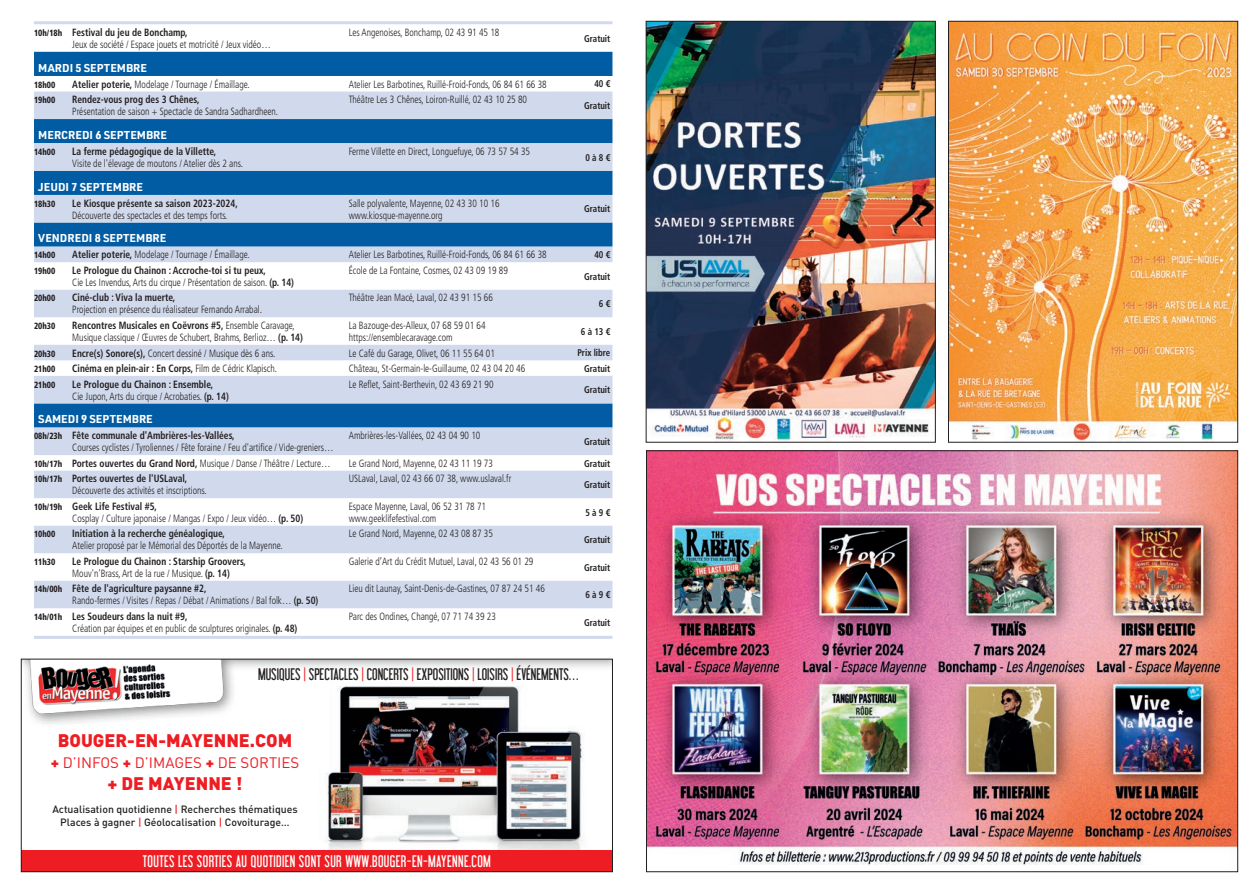
<style>
.page{position:relative;width:1259px;height:893px;background:#fff}
.page>*{position:absolute;margin:0;border:0;box-sizing:border-box;transform-origin:0 0}
.t1{font:900 18px "DIN";color:#ee1d23}
.t2{font:15px "Libel Suit";color:#231f20}
.t3{font:15px "Libel Suit";letter-spacing:.025em;color:#fff}
.t4{font:15px "DIN";color:#ee1d23}
.Date_Agendas{font:700 11.25px "URWDIN";color:#fff}
.Texte_Agenda{font:300 condensed 10.5px/12px "Frutiger LT Std";color:#231f20;scale:.9 1}
.Texte_Agenda-2{font:700 condensed 10.5px/12px "Frutiger LT Std";color:#231f20;scale:.9 1}
.t5{font:500 10.5px/12.6px "DIN";color:#231f20;text-align:center}
.t6{font:700 condensed 9.75px "Frutiger LT Std";color:#231f20;scale:.9 1}
.t7{font:900 condensed 9px "Frutiger LT Std";color:#231f20;scale:.9 1}
.s1{font-weight:700}
.s2{font-weight:300}
.s3{color:#ee1d23}
.s4{font-weight:900}
</style>
<div class="page">
<svg style="left:34px;top:24px;width:578px;height:585px"></svg>
<svg style="left:34px;top:52px;width:578px;height:40px;fill:#015ca3"></svg>
<svg style="left:34px;top:92px;width:578px;height:516px;fill:#d1daec"></svg>
<hr style="left:34px;top:636px;width:578px;height:3px;background:#d1daec">
<hr style="left:34px;top:21px;width:578px;height:3px;background:#d1daec">
<img style="left:648px;top:452px;width:588px;height:413px">
<img style="left:648px;top:23px;width:285px;height:418px">
<div style="left:646px;top:21px;width:289px;height:422px;border:1px solid #231f20"></div>
<img style="left:950px;top:23px;width:286px;height:418px">
<div style="left:948px;top:21px;width:290px;height:422px;border:1px solid #231f20"></div>
<img style="left:325px;top:751px;width:260px;height:99px">
<img style="left:23px;top:661px;width:588px;height:90px">
<div style="left:21px;top:850px;width:591px;height:22px;background:#ee1d23"></div>
<div style="left:21px;top:659px;width:592px;height:213px;border:1px solid #231f20"></div>
<p class="t7" style="left:34px;top:27px;width:33px">10h/18h</p>
<p class="Texte_Agenda" style="left:72px;top:26px;width:222px"><span class="s1">Festival du jeu de Bonchamp,<br></span>Jeux de société / Espace jouets et motricité / Jeux vidéo…</p>
<p class="Texte_Agenda" style="left:349px;top:26px;width:169px">Les Angenoises, Bonchamp, 02 43 91 45 18</p>
<p class="t6" style="left:584px;top:33px;width:30px">Gratuit</p>
<p class="Date_Agendas" style="left:38px;top:60px;width:110px">MARDI 5 SEPTEMBRE</p>
<p class="t7" style="left:34px;top:79px;width:25px">18h00</p>
<p class="Texte_Agenda" style="left:72px;top:78px;width:198px"><span class="s1">Atelier poterie,</span> Modelage / Tournage / Émaillage.</p>
<p class="Texte_Agenda" style="left:349px;top:78px;width:221px">Atelier Les Barbotines, Ruillé-Froid-Fonds, 06 84 61 66 38</p>
<p class="t6" style="left:594px;top:78px;width:19px">40 €</p>
<p class="t7" style="left:34px;top:95px;width:25px">19h00</p>
<p class="Texte_Agenda" style="left:72px;top:94px;width:230px"><span class="s1">Rendez-vous prog des 3 Chênes,<br></span>Présentation de saison + Spectacle de Sandra Sadhardheen.</p>
<p class="Texte_Agenda" style="left:349px;top:94px;width:200px">Théâtre Les 3 Chênes, Loiron-Ruillé, 02 43 10 25 80</p>
<p class="t6" style="left:584px;top:100px;width:30px">Gratuit</p>
<p class="Date_Agendas" style="left:38px;top:127px;width:130px">MERCREDI 6 SEPTEMBRE</p>
<p class="t7" style="left:34px;top:146px;width:25px">14h00</p>
<p class="Texte_Agenda" style="left:72px;top:145px;width:191px"><span class="s1">La ferme pédagogique de la Villette,<br></span>Visite de l'élevage de moutons / Atelier dès 2 ans.</p>
<p class="Texte_Agenda" style="left:349px;top:145px;width:203px">Ferme Villette en Direct, Longuefuye, 06 73 57 54 35</p>
<p class="t6" style="left:585px;top:151px;width:29px">0 à 8 €</p>
<p class="Date_Agendas" style="left:38px;top:179px;width:106px">JEUDI 7 SEPTEMBRE</p>
<p class="t7" style="left:34px;top:198px;width:25px">18h30</p>
<p class="Texte_Agenda" style="left:72px;top:197px;width:185px"><span class="s1">Le Kiosque présente sa saison 2023-2024,<br></span>Découverte des spectacles et des temps forts.</p>
<p class="Texte_Agenda" style="left:349px;top:197px;width:169px">Salle polyvalente, Mayenne, 02 43 30 10 16 www.kiosque-mayenne.org</p>
<p class="t6" style="left:584px;top:203px;width:30px">Gratuit</p>
<p class="Date_Agendas" style="left:38px;top:231px;width:130px">VENDREDI 8 SEPTEMBRE</p>
<p class="t7" style="left:34px;top:250px;width:25px">14h00</p>
<p class="Texte_Agenda" style="left:72px;top:249px;width:198px"><span class="s1">Atelier poterie,</span> Modelage / Tournage / Émaillage.</p>
<p class="Texte_Agenda" style="left:349px;top:249px;width:221px">Atelier Les Barbotines, Ruillé-Froid-Fonds, 06 84 61 66 38</p>
<p class="t6" style="left:594px;top:249px;width:19px">40 €</p>
<p class="t7" style="left:34px;top:265px;width:25px">19h00</p>
<p class="Texte_Agenda" style="left:72px;top:264px;width:248px"><span class="s1">Le Prologue du Chainon : Accroche-toi si tu peux,<br></span>Cie Les Invendus, Arts du cirque / Présentation de saison. <span class="s1">(p. 14)</span></p>
<p class="Texte_Agenda" style="left:349px;top:264px;width:178px">École de La Fontaine, Cosmes, 02 43 09 19 89</p>
<p class="t6" style="left:584px;top:270px;width:30px">Gratuit</p>
<p class="t7" style="left:34px;top:293px;width:25px">20h00</p>
<p class="Texte_Agenda" style="left:72px;top:292px;width:212px"><span class="s1">Ciné-club : Viva la muerte,<br></span>Projection en présence du réalisateur Fernando Arrabal.</p>
<p class="Texte_Agenda" style="left:349px;top:292px;width:162px">Théâtre Jean Macé, Laval, 02 43 91 15 66</p>
<p class="t6" style="left:599px;top:298px;width:14px">6 €</p>
<p class="t7" style="left:34px;top:320px;width:25px">20h30</p>
<p class="Texte_Agenda" style="left:72px;top:319px;width:258px"><span class="s1">Rencontres Musicales en Coëvrons #5,</span> Ensemble Caravage,<br>Musique classique / Œuvres de Schubert, Brahms, Berlioz… <span class="s1">(p. 14)</span></p>
<p class="Texte_Agenda" style="left:349px;top:319px;width:154px">La Bazouge-des-Alleux, 07 68 59 01 64 https://ensemblecaravage.com</p>
<p class="t6" style="left:581px;top:326px;width:34px">6 à 13 €</p>
<p class="t7" style="left:34px;top:348px;width:25px">20h30</p>
<p class="Texte_Agenda" style="left:72px;top:347px;width:227px"><span class="s1">Encre(s) Sonore(s),</span> Concert dessiné / Musique dès 6 ans.</p>
<p class="Texte_Agenda" style="left:349px;top:347px;width:164px">Le Café du Garage, Olivet, 06 11 55 64 01</p>
<p class="t6" style="left:577px;top:347px;width:38px">Prix libre</p>
<p class="t7" style="left:34px;top:363px;width:25px">21h00</p>
<p class="Texte_Agenda-2" style="left:72px;top:362px;width:229px">Cinéma en plein-air : En Corps, <span class="s2">Film de Cédric Klapisch.</span></p>
<p class="Texte_Agenda" style="left:349px;top:363px;width:198px">Château, St-Germain-le-Guillaume, 02 43 04 20 46</p>
<p class="t6" style="left:584px;top:363px;width:30px">Gratuit</p>
<p class="t7" style="left:34px;top:379px;width:25px">21h00</p>
<p class="Texte_Agenda-2" style="left:72px;top:378px;width:175px">Le Prologue du Chainon : Ensemble,<br><span class="s2">Cie Jupon, Arts du cirque / Acrobaties.</span> (p. 14)</p>
<p class="Texte_Agenda" style="left:349px;top:378px;width:162px">Le Reflet, Saint-Berthevin, 02 43 69 21 90</p>
<p class="t6" style="left:584px;top:384px;width:30px">Gratuit</p>
<p class="Date_Agendas" style="left:38px;top:412px;width:116px">SAMEDI 9 SEPTEMBRE</p>
<p class="t7" style="left:34px;top:431px;width:33px">08h/23h</p>
<p class="Texte_Agenda" style="left:72px;top:430px;width:292px"><span class="s1">Fête communale d'Ambrières-les-Vallées,<br></span>Courses cyclistes / Tyroliennes / Fête foraine / Feu d'artifice / Vide-greniers…</p>
<p class="Texte_Agenda" style="left:349px;top:430px;width:148px">Ambrières-les-Vallées, 02 43 04 90 10</p>
<p class="t6" style="left:584px;top:436px;width:30px">Gratuit</p>
<p class="t7" style="left:34px;top:458px;width:33px">10h/17h</p>
<p class="Texte_Agenda" style="left:72px;top:457px;width:288px"><span class="s1">Portes ouvertes du Grand Nord,</span> Musique / Danse / Théâtre / Lecture…</p>
<p class="Texte_Agenda" style="left:349px;top:457px;width:162px">Le Grand Nord, Mayenne, 02 43 11 19 73</p>
<p class="t6" style="left:584px;top:457px;width:30px">Gratuit</p>
<p class="t7" style="left:34px;top:474px;width:33px">10h/17h</p>
<p class="Texte_Agenda" style="left:72px;top:473px;width:151px"><span class="s1">Portes ouvertes de l'USLaval,<br></span>Découverte des activités et inscriptions.</p>
<p class="Texte_Agenda" style="left:349px;top:473px;width:182px">USLaval, Laval, 02 43 66 07 38, www.uslaval.fr</p>
<p class="t6" style="left:584px;top:479px;width:30px">Gratuit</p>
<p class="t7" style="left:34px;top:501px;width:33px">10h/19h</p>
<p class="Texte_Agenda" style="left:72px;top:500px;width:258px"><span class="s1">Geek Life Festival #5,<br></span>Cosplay / Culture japonaise / Mangas / Expo / Jeux vidéo… <span class="s1">(p. 50)</span></p>
<p class="Texte_Agenda" style="left:349px;top:500px;width:154px">Espace Mayenne, Laval, 06 52 31 78 71 www.geeklifefestival.com</p>
<p class="t6" style="left:585px;top:506px;width:29px">5 à 9 €</p>
<p class="t7" style="left:34px;top:529px;width:25px">10h00</p>
<p class="Texte_Agenda" style="left:72px;top:528px;width:235px"><span class="s1">Initiation à la recherche généalogique,<br></span>Atelier proposé par le Mémorial des Déportés de la Mayenne.</p>
<p class="Texte_Agenda" style="left:349px;top:528px;width:162px">Le Grand Nord, Mayenne, 02 43 08 87 35</p>
<p class="t6" style="left:584px;top:534px;width:30px">Gratuit</p>
<p class="t7" style="left:34px;top:556px;width:25px">11h30</p>
<p class="Texte_Agenda-2" style="left:72px;top:555px;width:194px">Le Prologue du Chainon : Starship Groovers,<br><span class="s2">Mouv'n'Brass, Art de la rue / Musique.</span> (p. 14)</p>
<p class="Texte_Agenda" style="left:349px;top:555px;width:207px">Galerie d’Art du Crédit Mutuel, Laval, 02 43 56 01 29</p>
<p class="t6" style="left:584px;top:561px;width:30px">Gratuit</p>
<p class="t7" style="left:34px;top:584px;width:33px">14h/00h</p>
<p class="Texte_Agenda" style="left:72px;top:583px;width:275px"><span class="s1">Fête de l'agriculture paysanne #2,<br></span>Rando-fermes / Visites / Repas / Débat / Animations / Bal folk… <span class="s1">(p. 50)</span></p>
<p class="Texte_Agenda" style="left:349px;top:583px;width:219px">Lieu dit Launay, Saint-Denis-de-Gastines, 07 87 24 51 46</p>
<p class="t6" style="left:585px;top:589px;width:29px">6 à 9 €</p>
<p class="t7" style="left:34px;top:611px;width:33px">14h/01h</p>
<p class="Texte_Agenda" style="left:72px;top:610px;width:252px"><span class="s1">Les Soudeurs dans la nuit #9,<br></span>Création par équipes et en public de sculptures originales. <span class="s1">(p. 48)</span></p>
<p class="Texte_Agenda" style="left:349px;top:610px;width:165px">Parc des Ondines, Changé, 07 71 74 39 23</p>
<p class="t6" style="left:584px;top:617px;width:30px">Gratuit</p>
<p class="t2" style="left:258px;top:665px;width:322px">MUSIQUES <span class="s3">|</span> SPECTACLES <span class="s3">|</span> CONCERTS <span class="s3">|</span> EXPOSITIONS <span class="s3">|</span> LOISIRS <span class="s3">|</span> ÉVÉNEMENTS…</p>
<p class="t1" style="left:58px;top:728px;width:236px">BOUGER-EN-MAYENNE.COM</p>
<p class="t4" style="left:51px;top:753px;width:250px"><span class="s4">+</span> D’INFOS <span class="s4">+</span> D’IMAGES <span class="s4">+</span> DE SORTIES</p>
<p class="t1" style="left:108px;top:772px;width:136px">+ DE MAYENNE !</p>
<p class="t5" style="left:52px;top:803px;width:247px">Actualisation quotidienne <span class="s3">|</span> Recherches thématiques<br>Places à gagner <span class="s3">|</span> Géolocalisation <span class="s3">|</span> Covoiturage…</p>
<p class="t3" style="left:143px;top:852px;width:349px">TOUTES LES SORTIES AU QUOTIDIEN SONT SUR WWW.BOUGER-EN-MAYENNE.COM</p>
</div>
